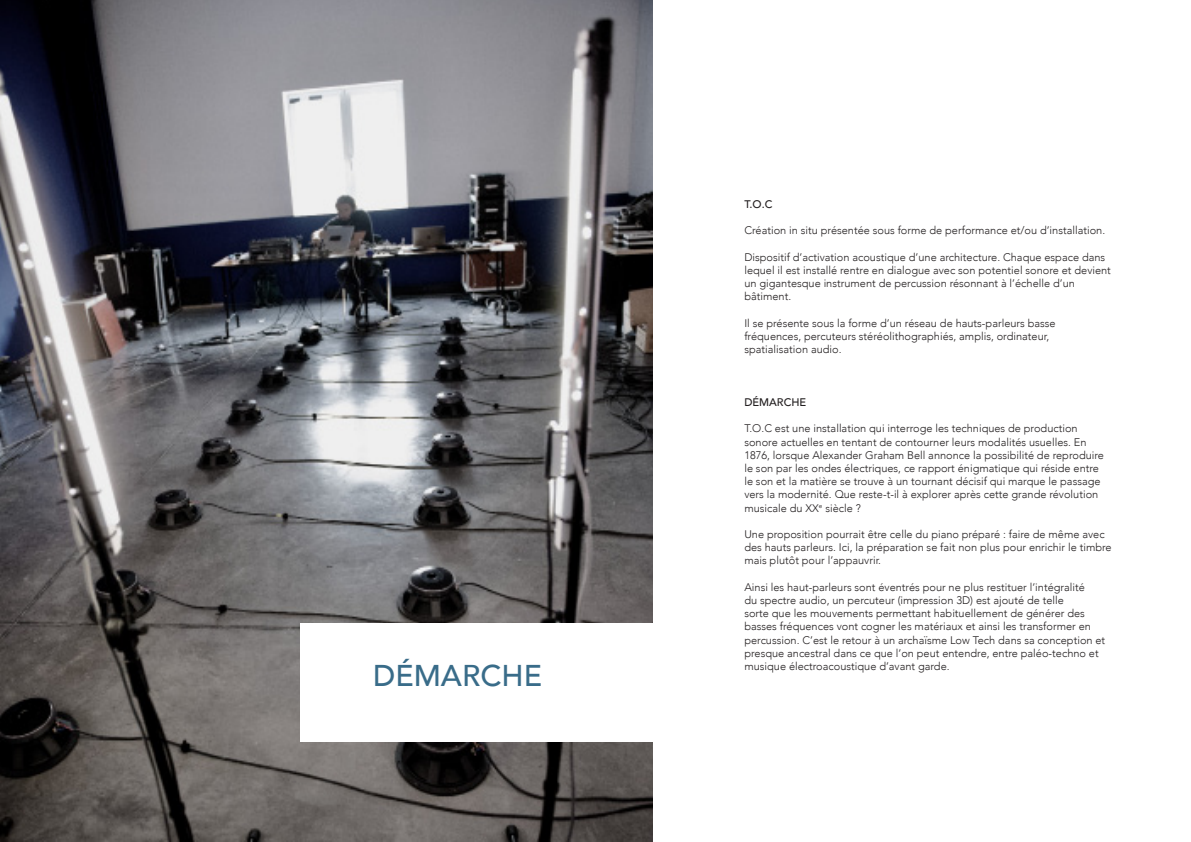
<style>
.page{position:relative;width:1191px;height:842px;background:#fff}
.page>*{position:absolute;margin:0;border:0;box-sizing:border-box;transform-origin:0 0}
.Grand_titre{font:500 30px "Avenir";color:#396c89}
.t1{font:300 11px/13.2px "Avenir";color:#231f20}
.t2{font:500 11px "Avenir";color:#231f20}
</style>
<div class="page">
<img style="left:0;top:0;width:653px;height:841px">
<div style="left:300px;top:624px;width:358px;height:118px;background:#fff"></div>
<p class="Grand_titre" style="left:373px;top:650px;width:170px">DÉMARCHE</p>
<p class="t2" style="left:744px;top:195px;width:30px">T.O.C</p>
<p class="t1" style="left:744px;top:224px;width:362px">Création in situ présentée sous forme de performance et/ou d’installation.</p>
<p class="t1" style="left:744px;top:250px;width:368px">Dispositif d’activation acoustique d’une architecture. Chaque espace dans lequel il est installé rentre en dialogue avec son potentiel sonore et devient un gigantesque instrument de percussion résonnant à l’échelle d’un bâtiment.</p>
<p class="t1" style="left:744px;top:316px;width:313px">Il se présente sous la forme d’un réseau de hauts-parleurs basse fréquences, percuteurs stéréolithographiés, amplis, ordinateur, spatialisation audio.</p>
<p class="t2" style="left:744px;top:393px;width:63px">DÉMARCHE</p>
<p class="t1" style="left:744px;top:422px;width:361px">T.O.C est une installation qui interroge les techniques de production sonore actuelles en tentant de contourner leurs modalités usuelles. En 1876, lorsque Alexander Graham Bell annonce la possibilité de reproduire le son par les ondes électriques, ce rapport énigmatique qui réside entre le son et la matière se trouve à un tournant décisif qui marque le passage vers la modernité. Que reste-t-il à explorer après cette grande révolution musicale du XX<sup>e</sup> siècle ?</p>
<p class="t1" style="left:744px;top:528px;width:369px">Une proposition pourrait être celle du piano préparé : faire de même avec des hauts parleurs. Ici, la préparation se fait non plus pour enrichir le timbre mais plutôt pour l’appauvrir.</p>
<p class="t1" style="left:744px;top:580px;width:362px">Ainsi les haut-parleurs sont éventrés pour ne plus restituer l’intégralité<br>du spectre audio, un percuteur (impression 3D) est ajouté de telle<br>sorte que les mouvements permettant habituellement de générer des basses fréquences vont cogner les matériaux et ainsi les transformer en percussion. C’est le retour à un archaïsme Low Tech dans sa conception et presque ancestral dans ce que l’on peut entendre, entre paléo-techno et musique électroacoustique d’avant garde.</p>
</div>
